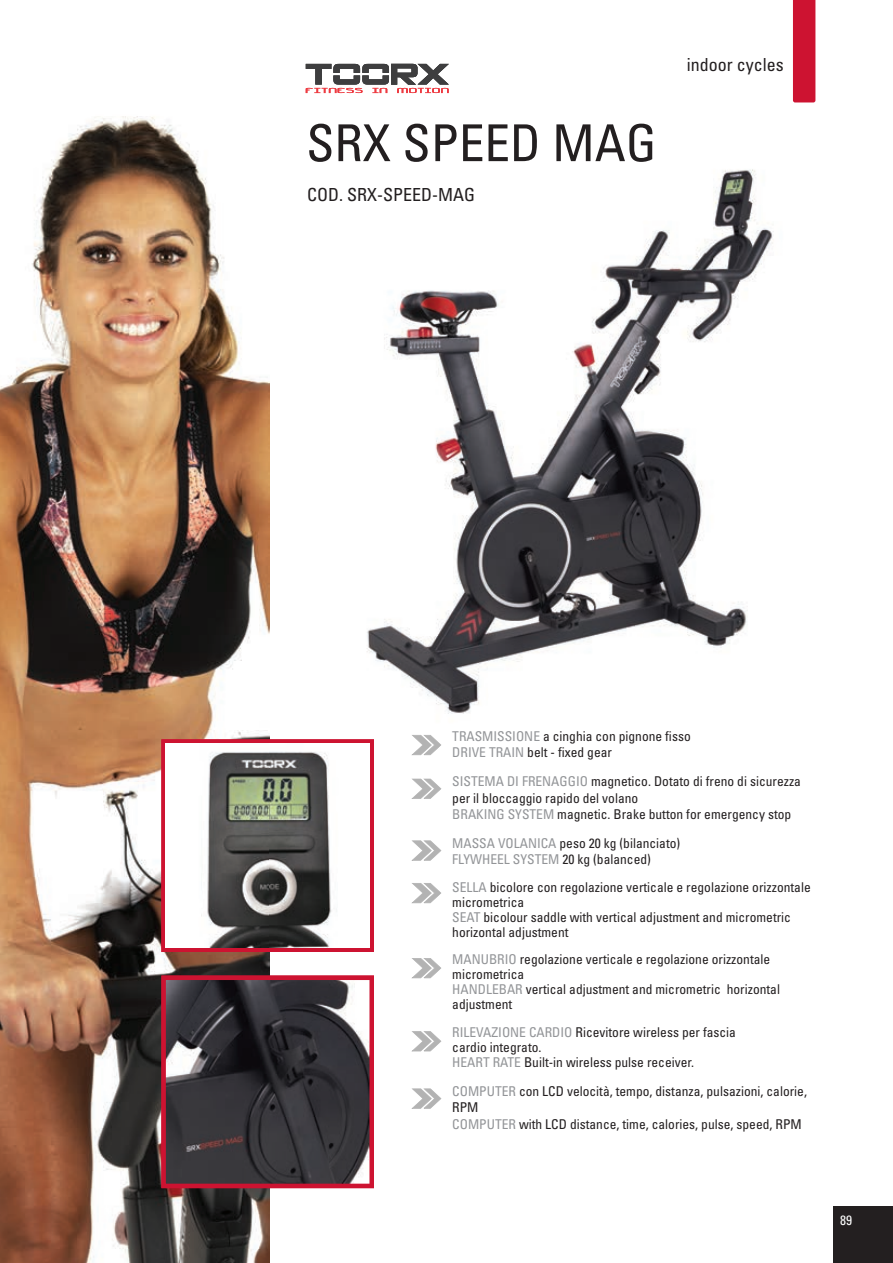
<style>
.page{position:relative;width:893px;height:1263px;background:#fff}
.page>*{position:absolute;margin:0;border:0;box-sizing:border-box;transform-origin:0 0}
.t1{font:condensed 50.85px "Univers LT Std";color:#231f20}
.t2{font:condensed 18px "Univers LT Std";color:#231f20}
.t3{font:condensed 13.5px/15px "Univers LT Std";color:#231f20}
.t4{font:condensed 13.5px "Univers LT Std";color:#fff}
.s1{color:#939598}
</style>
<div class="page">
<img style="left:0;top:116px;width:269px;height:1147px">
<div style="left:833px;top:1206px;width:60px;height:57px;background:#231f20"></div>
<div style="left:793px;top:0;width:22px;height:102px;background:#cd1331"></div>
<svg style="left:161px;top:739px;width:213px;height:213px;fill:#cd1331"></svg>
<img style="left:166px;top:744px;width:203px;height:203px">
<svg style="left:161px;top:975px;width:213px;height:213px;background:#4c3b42"></svg>
<svg style="left:306px;top:64px;width:143px;height:29px"></svg>
<img style="left:367px;top:169px;width:407px;height:545px">
<svg style="left:411px;top:735px;width:30px;height:20px"></svg>
<div style="left:439px;top:754px;width:7px;height:8px;background:#fff"></div>
<svg style="left:411px;top:779px;width:31px;height:20px"></svg>
<div style="left:439px;top:798px;width:7px;height:7px;background:#fff"></div>
<svg style="left:411px;top:840px;width:31px;height:21px"></svg>
<div style="left:439px;top:860px;width:7px;height:7px;background:#fff"></div>
<svg style="left:412px;top:883px;width:29px;height:20px"></svg>
<div style="left:439px;top:902px;width:7px;height:8px;background:#fff"></div>
<svg style="left:412px;top:958px;width:29px;height:20px"></svg>
<div style="left:439px;top:977px;width:7px;height:8px;background:#fff"></div>
<svg style="left:412px;top:1031px;width:30px;height:20px"></svg>
<div style="left:439px;top:1050px;width:7px;height:8px;background:#fff"></div>
<svg style="left:411px;top:1088px;width:31px;height:21px"></svg>
<div style="left:439px;top:1108px;width:7px;height:7px;background:#fff"></div>
<h1 class="t1" style="left:306px;top:124px;width:352px">SRX SPEED MAG</h1>
<h2 class="t2" style="left:307px;top:188px;width:170px">COD. SRX-SPEED-MAG</h2>
<h2 class="t2" style="left:687px;top:58px;width:98px">indoor cycles</h2>
<p class="t3" style="left:452px;top:729px;width:240px;line-height:16.2px"><span class="s1">TRASMISSIONE</span> a cinghia con pignone fisso<br><span class="s1">DRIVE TRAIN</span> belt - fixed gear</p>
<p class="t3" style="left:452px;top:774px;width:350px;line-height:16.2px"><span class="s1">SISTEMA DI FRENAGGIO</span> magnetico. Dotato di freno di sicurezza per il bloccaggio rapido del volano<br><span class="s1">BRAKING SYSTEM</span> magnetic. Brake button for emergency stop</p>
<p class="t3" style="left:452px;top:836px;width:229px;line-height:16.2px"><span class="s1">MASSA VOLANICA</span> peso 20 kg (bilanciato)<br><span class="s1">FLYWHEEL SYSTEM</span> 20 kg (balanced)</p>
<p class="t3" style="left:452px;top:880px;width:360px"><span class="s1">SELLA</span> bicolore con regolazione verticale e regolazione orizzontale micrometrica<br><span class="s1">SEAT</span> bicolour saddle with vertical adjustment and micrometric horizontal adjustment</p>
<p class="t3" style="left:452px;top:953px;width:329px"><span class="s1">MANUBRIO</span> regolazione verticale e regolazione orizzontale micrometrica<br><span class="s1">HANDLEBAR</span> vertical adjustment and micrometric horizontal adjustment</p>
<p class="t3" style="left:452px;top:1026px;width:285px"><span class="s1">RILEVAZIONE CARDIO</span> Ricevitore wireless per fascia cardio integrato.<br><span class="s1">HEART RATE</span> Built-in wireless pulse receiver.</p>
<p class="t3" style="left:452px;top:1084px;width:356px;line-height:16.2px"><span class="s1">COMPUTER</span> con LCD velocità, tempo, distanza, pulsazioni, calorie,<br>RPM<br><span class="s1">COMPUTER</span> with LCD distance, time, calories, pulse, speed, RPM</p>
<p class="t4" style="left:840px;top:1215px;width:13px">89</p>
</div>
